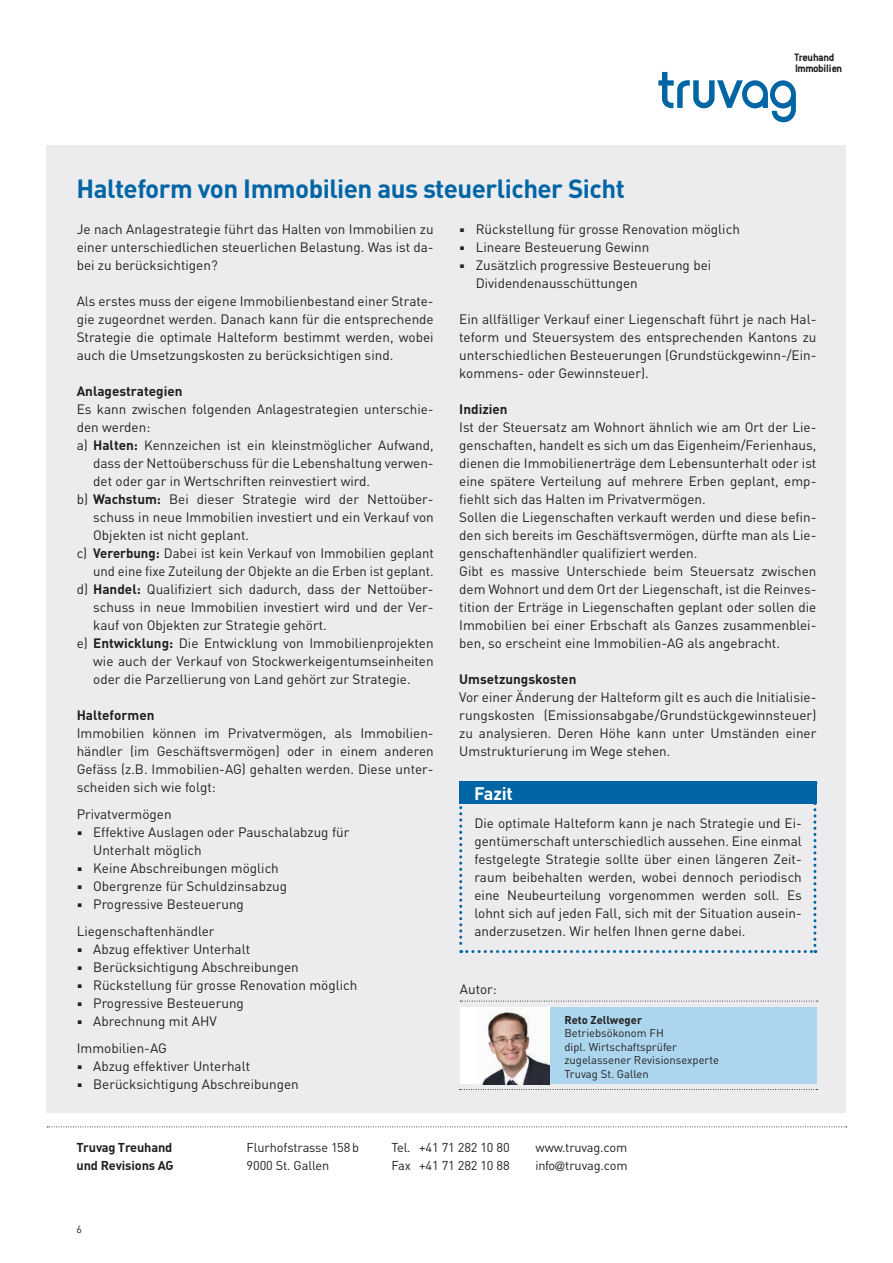
<style>
.page{position:relative;width:893px;height:1263px;background:#fff}
.page>*{position:absolute;margin:0;border:0;box-sizing:border-box;transform-origin:0 0}
.t1{font:700 25.95px "DIN";letter-spacing:-.02em;color:#0065a4}
.t2{font:700 18px "DIN";letter-spacing:-.01em;color:#fff}
.t3{font:13.5px/18px "DIN";color:#231f20;text-align:justify}
.t4{font:700 13.5px "DIN";color:#231f20}
.t5{font:12.75px "DIN";letter-spacing:-.01em;color:#231f20}
.t6{font:700 12.75px "DIN";letter-spacing:-.01em;color:#231f20}
.t7{font:700 11.85px "Conduit ITC";letter-spacing:-.035em;color:#231f20}
.t8{font:11.25px "DIN";color:#231f20}
.t9{font:700 11.25px "DIN";color:#231f20}
.t10{font:10.5px "DIN";color:#231f20}
.s1{font-weight:700}
</style>
<div class="page">
<svg style="left:658px;top:72px;width:138px;height:50px"></svg>
<div style="left:47px;top:145px;width:799px;height:967px;background:#ececee"></div>
<svg style="left:47px;top:1126px;width:800px;height:1px"></svg>
<svg style="left:459px;top:804px;width:357px;height:149px"></svg>
<div style="left:459px;top:781px;width:357px;height:23px;background:#0065a4"></div>
<svg style="left:460px;top:1001px;width:358px;height:1px"></svg>
<div style="left:549px;top:1007px;width:268px;height:77px;background:#abd6ed"></div>
<svg style="left:460px;top:1089px;width:357px;height:1px"></svg>
<div style="left:460px;top:1007px;width:89px;height:77px;background:#fff"></div>
<img style="left:482px;top:1008px;width:67px;height:76px">
<p class="t7" style="left:794px;top:50px;width:41px">Treuhand</p>
<p class="t7" style="left:795px;top:61px;width:49px">Immobilien</p>
<p class="t1" style="left:77px;top:172px;width:550px">Halteform von Immobilien aus steuerlicher Sicht</p>
<p class="t3" style="left:77px;top:220px;width:359px">Je nach Anlagestrategie führt das Halten von Immobilien zu einer unterschiedlichen steuerlichen Belastung. Was ist da&shy;bei zu berücksichtigen?</p>
<p class="t3" style="left:77px;top:292px;width:359px">Als erstes muss der eigene Immobilienbestand einer Strate&shy;gie zugeordnet werden. Danach kann für die entsprechende Strategie die optimale Halteform bestimmt werden, wobei auch die Umsetzungskosten zu berücksichtigen sind.</p>
<p class="t4" style="left:77px;top:382px;width:107px">Anlagestrategien</p>
<p class="t3" style="left:77px;top:400px;width:359px">Es kann zwischen folgenden Anlagestrategien unterschie&shy;den werden:</p>
<p class="t3" style="left:93px;top:436px;width:342px;text-indent:-16px">a) <span class="s1">Halten:</span> Kennzeichen ist ein kleinstmöglicher Aufwand, dass der Nettoüberschuss für die Lebenshaltung verwen&shy;det oder gar in Wertschriften reinvestiert wird.</p>
<p class="t3" style="left:93px;top:490px;width:342px;text-indent:-16px">b) <span class="s1">Wachstum:</span> Bei dieser Strategie wird der Nettoüber&shy;schuss in neue Immobilien investiert und ein Verkauf von Objekten ist nicht geplant.</p>
<p class="t3" style="left:77px;top:544px;width:359px;text-align:right">c) <span class="s1">Vererbung:</span> Dabei ist kein Verkauf von Immobilien geplant und eine fixe Zuteilung der Objekte an die Erben ist geplant.</p>
<p class="t3" style="left:93px;top:580px;width:342px;text-indent:-16px">d) <span class="s1">Handel:</span> Qualifiziert sich dadurch, dass der Nettoüber&shy;schuss in neue Immobilien investiert wird und der Ver&shy;kauf von Objekten zur Strategie gehört.</p>
<p class="t3" style="left:93px;top:634px;width:342px;text-indent:-16px">e) <span class="s1">Entwicklung:</span> Die Entwicklung von Immobilienprojekten wie auch der Verkauf von Stockwerkeigentumseinheiten oder die Parzellierung von Land gehört zur Strategie.</p>
<p class="t4" style="left:77px;top:706px;width:79px">Halteformen</p>
<p class="t3" style="left:77px;top:724px;width:359px">Immobilien können im Privatvermögen, als Immobilien&shy;händler (im Geschäftsvermögen) oder in einem anderen Gefäss (z.B. Immobilien-AG) gehalten werden. Diese unter&shy;scheiden sich wie folgt:</p>
<p class="t3" style="left:77px;top:805px;width:96px">Privatvermögen</p>
<p class="t3" style="left:93px;top:823px;width:258px;text-indent:-15px">■ Effektive Auslagen oder Pauschalabzug für<br>Unterhalt möglich</p>
<p class="t3" style="left:78px;top:859px;width:203px">■ Keine Abschreibungen möglich</p>
<p class="t3" style="left:78px;top:877px;width:211px">■ Obergrenze für Schuldzinsabzug</p>
<p class="t3" style="left:78px;top:895px;width:168px">■ Progressive Besteuerung</p>
<p class="t3" style="left:77px;top:922px;width:139px">Liegenschaftenhändler</p>
<p class="t3" style="left:78px;top:940px;width:174px">■ Abzug effektiver Unterhalt</p>
<p class="t3" style="left:78px;top:958px;width:223px">■ Berücksichtigung Abschreibungen</p>
<p class="t3" style="left:78px;top:976px;width:281px">■ Rückstellung für grosse Renovation möglich</p>
<p class="t3" style="left:78px;top:994px;width:168px">■ Progressive Besteuerung</p>
<p class="t3" style="left:78px;top:1012px;width:141px">■ Abrechnung mit AHV</p>
<p class="t3" style="left:77px;top:1039px;width:92px">Immobilien-AG</p>
<p class="t3" style="left:78px;top:1057px;width:174px">■ Abzug effektiver Unterhalt</p>
<p class="t3" style="left:78px;top:1075px;width:223px">■ Berücksichtigung Abschreibungen</p>
<p class="t3" style="left:460px;top:220px;width:281px">■ Rückstellung für grosse Renovation möglich</p>
<p class="t3" style="left:460px;top:238px;width:190px">■ Lineare Besteuerung Gewinn</p>
<p class="t3" style="left:476px;top:256px;width:237px;text-indent:-15px">■ Zusätzlich progressive Besteuerung bei<br>Dividendenausschüttungen</p>
<p class="t3" style="left:459px;top:310px;width:359px">Ein allfälliger Verkauf einer Liegenschaft führt je nach Hal&shy;teform und Steuersystem des entsprechenden Kantons zu unterschiedlichen Besteuerungen (Grundstückgewinn-/Ein&shy;kommens- oder Gewinnsteuer).</p>
<p class="t4" style="left:459px;top:400px;width:50px">Indizien</p>
<p class="t3" style="left:459px;top:418px;width:359px">Ist der Steuersatz am Wohnort ähnlich wie am Ort der Lie&shy;genschaften, handelt es sich um das Eigenheim/Ferienhaus, dienen die Immobilienerträge dem Lebensunterhalt oder ist eine spätere Verteilung auf mehrere Erben geplant, emp&shy;fiehlt sich das Halten im Privatvermögen.</p>
<p class="t3" style="left:459px;top:508px;width:359px">Sollen die Liegenschaften verkauft werden und diese befin&shy;den sich bereits im Geschäftsvermögen, dürfte man als Lie&shy;genschaftenhändler qualifiziert werden.</p>
<p class="t3" style="left:459px;top:562px;width:359px">Gibt es massive Unterschiede beim Steuersatz zwischen dem Wohnort und dem Ort der Liegenschaft, ist die Reinves&shy;tition der Erträge in Liegenschaften geplant oder sollen die Immobilien bei einer Erbschaft als Ganzes zusammenblei&shy;ben, so erscheint eine Immobilien-AG als angebracht.</p>
<p class="t4" style="left:459px;top:670px;width:119px">Umsetzungskosten</p>
<p class="t3" style="left:459px;top:688px;width:359px">Vor einer Änderung der Halteform gilt es auch die Initialisie&shy;rungskosten (Emissionsabgabe/Grundstückgewinnsteuer) zu analysieren. Deren Höhe kann unter Umständen einer Umstrukturierung im Wege stehen.</p>
<p class="t2" style="left:474px;top:781px;width:40px">Fazit</p>
<p class="t3" style="left:474px;top:814px;width:329px">Die optimale Halteform kann je nach Strategie und Ei&shy;gentümerschaft unterschiedlich aussehen. Eine einmal festgelegte Strategie sollte über einen längeren Zeit&shy;raum beibehalten werden, wobei dennoch periodisch eine Neubeurteilung vorgenommen werden soll. Es lohnt sich auf jeden Fall, sich mit der Situation ausein&shy;anderzusetzen. Wir helfen Ihnen gerne dabei.</p>
<p class="t3" style="left:460px;top:980px;width:39px">Autor:</p>
<p class="t9" style="left:564px;top:1012px;width:79px">Reto Zellweger</p>
<p class="t8" style="left:564px;top:1026px;width:101px">Betriebsökonom FH</p>
<p class="t8" style="left:564px;top:1040px;width:114px">dipl. Wirtschaftsprüfer</p>
<p class="t8" style="left:564px;top:1053px;width:156px">zugelassener Revisionsexperte</p>
<p class="t8" style="left:564px;top:1067px;width:86px">Truvag St. Gallen</p>
<p class="t6" style="left:77px;top:1139px;width:97px">Truvag Treuhand</p>
<p class="t6" style="left:77px;top:1157px;width:99px">und Revisions AG</p>
<p class="t10" style="left:77px;top:1223px;width:7px">6</p>
<p class="t5" style="left:247px;top:1140px;width:114px">Flurhofstrasse 158 b</p>
<p class="t5" style="left:247px;top:1158px;width:84px">9000 St. Gallen</p>
<p class="t5" style="left:391px;top:1140px;width:120px">Tel. +41 71 282 10 80</p>
<p class="t5" style="left:391px;top:1158px;width:120px">Fax +41 71 282 10 88</p>
<p class="t5" style="left:536px;top:1140px;width:93px">www.truvag.com</p>
<p class="t5" style="left:536px;top:1158px;width:93px">info<sub>@</sub>truvag.com</p>
</div>
